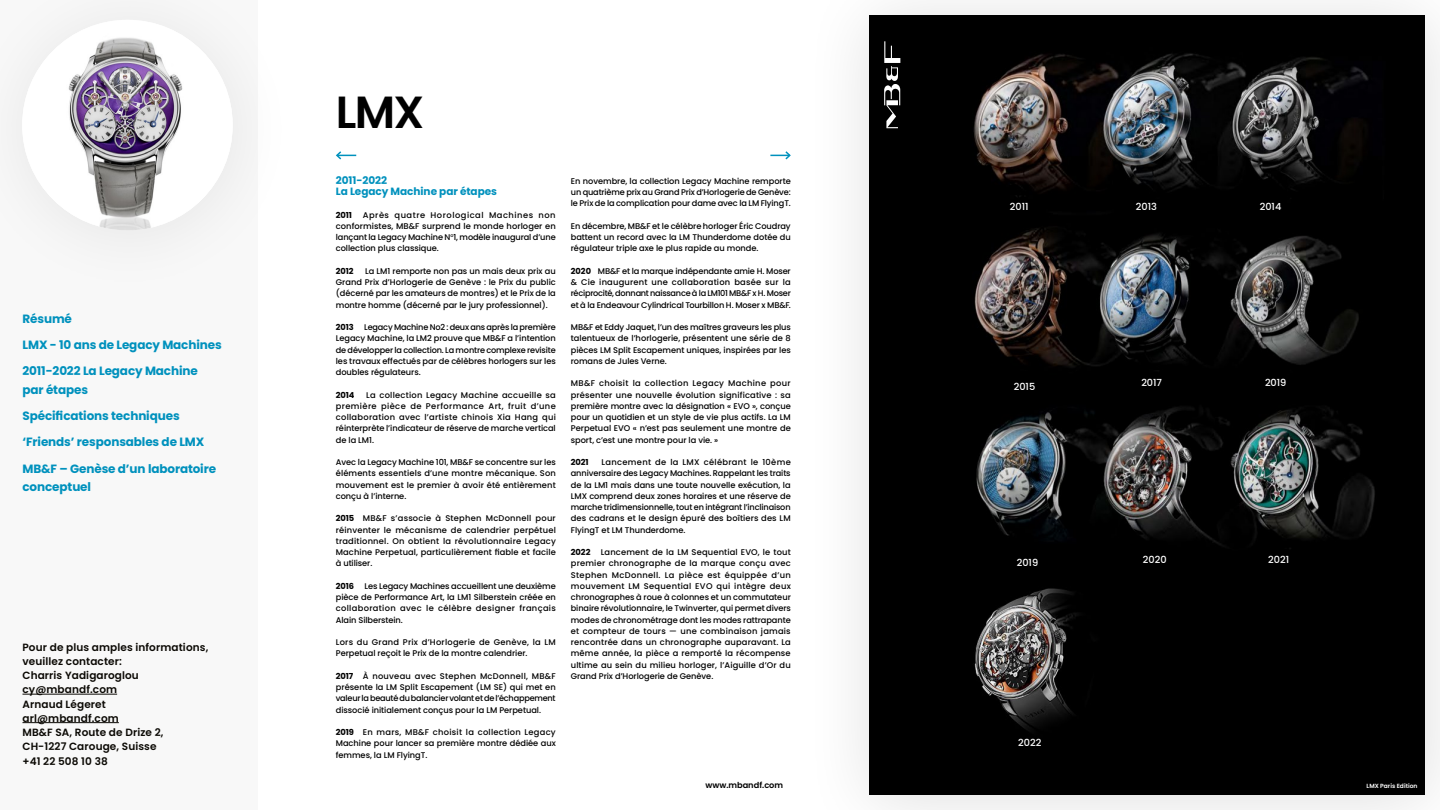
<style>
.page{position:relative;width:1440px;height:810px;background:#fff}
.page>*{position:absolute;margin:0;border:0;box-sizing:border-box;transform-origin:0 0}
.t1{font:600 45px "Poppins";color:#000}
.t2{font:700 12px/26.2px "Poppins";letter-spacing:-.01em;color:#0091bd}
.t3{font:600 10.5px/14.2px "Poppins";letter-spacing:.01em;color:#0b0904}
.t4{font:700 10.5px/11.2px "Poppins";letter-spacing:-.005em;color:#0091bd}
.t5{font:500 9.75px "Poppins";color:#fff}
.t6{font:500 8.25px/11.2px "Poppins";letter-spacing:-.005em;color:#000;text-align:justify}
.t7{font:700 8.25px "Poppins";color:#000}
.t8{font:600 8.25px "Poppins";color:#000}
.t9{font:600 6px "Poppins";color:#fff}
.s1{font-weight:700}
</style>
<div class="page">
<div style="left:0;top:0;width:257px;height:810px;background:#f8f8f8"></div>
<div style="left:0;top:0;width:301px;height:301px;background:#f7f7f7"></div>
<img style="left:22px;top:20px;width:211px;height:210px;border-radius:105px">
<hr style="left:22px;top:694px;width:95px;height:1px;background:#0b0904">
<hr style="left:22px;top:722px;width:97px;height:1px;background:#0b0904">
<svg style="left:336px;top:151px;width:20px;height:9px"></svg>
<svg style="left:770px;top:151px;width:21px;height:9px"></svg>
<svg style="left:857px;top:5px;width:583px;height:805px;background:#232324"></svg>
<h2 class="t2" style="left:22px;top:305px;width:201px">Résumé<br>LMX - 10 ans de Legacy Machines<br>2011-2022 La Legacy Machine</h2>
<h2 class="t2" style="left:23px;top:376px;width:195px">par étapes<br>Spécifications techniques ‘Friends’ responsables de LMX<br>MB&amp;F – Genèse d’un laboratoire</h2>
<h2 class="t2" style="left:23px;top:474px;width:70px">conceptuel</h2>
<p class="t3" style="left:22px;top:640px;width:187px">Pour de plus amples informations, veuillez contacter:<br>Charris Yadigaroglou cy@mbandf.com<br>Arnaud Légeret<br>arl@mbandf.com<br>MB&amp;F SA, Route de Drize 2,<br>CH-1227 Carouge, Suisse<br>+41 22 508 10 38</p>
<h1 class="t1" style="left:336px;top:86px;width:90px">LMX</h1>
<p class="t4" style="left:336px;top:175px;width:163px">2011-2022<br>La Legacy Machine par étapes</p>
<p class="t7" style="left:336px;top:210px;width:18px">2011</p>
<p class="t6" style="left:336px;top:209px;width:221px;text-indent:27px">Après quatre Horological Machines non conformistes, MB&amp;F surprend le monde horloger en lançant la Legacy Machine N<sup>o</sup>1, modèle inaugural d’une collection plus classique.</p>
<p class="t7" style="left:336px;top:266px;width:19px">2012</p>
<p class="t6" style="left:336px;top:265px;width:222px;text-indent:29px">La LM1 remporte non pas un mais deux prix au Grand Prix d’Horlogerie de Genève : le Prix du public (décerné par les amateurs de montres) et le Prix de la montre homme (décerné par le jury professionnel).</p>
<p class="t7" style="left:336px;top:322px;width:20px">2013</p>
<p class="t6" style="left:336px;top:322px;width:222px;text-indent:28px">Legacy Machine No2 : deux ans après la première Legacy Machine, la LM2 prouve que MB&amp;F a l’intention de développer la collection. La montre complexe revisite les travaux effectués par de célèbres horlogers sur les doubles régulateurs.</p>
<p class="t7" style="left:336px;top:390px;width:20px">2014</p>
<p class="t6" style="left:336px;top:389px;width:222px;text-indent:30px">La collection Legacy Machine accueille sa première pièce de Performance Art, fruit d’une collaboration avec l’artiste chinois Xia Hang qui réinterprète l’indicateur de réserve de marche vertical de la LM1.</p>
<p class="t6" style="left:336px;top:457px;width:222px">Avec la Legacy Machine 101, MB&amp;F se concentre sur les éléments essentiels d’une montre mécanique. Son mouvement est le premier à avoir été entièrement conçu à l’interne.</p>
<p class="t6" style="left:336px;top:513px;width:222px"><span class="s1">2015</span> MB&amp;F s’associe à Stephen McDonnell pour réinventer le mécanisme de calendrier perpétuel traditionnel. On obtient la révolutionnaire Legacy Machine Perpetual, particulièrement fiable et facile à utiliser.</p>
<p class="t7" style="left:336px;top:581px;width:20px">2016</p>
<p class="t6" style="left:336px;top:580px;width:222px;text-indent:29px">Les Legacy Machines accueillent une deuxième pièce de Performance Art, la LM1 Silberstein créée en collaboration avec le célèbre designer français Alain Silberstein.</p>
<p class="t6" style="left:336px;top:637px;width:222px">Lors du Grand Prix d’Horlogerie de Genève, la LM<br>Perpetual reçoit le Prix de la montre calendrier.</p>
<p class="t6" style="left:336px;top:670px;width:221px"><span class="s1">2017</span> À nouveau avec Stephen McDonnell, MB&amp;F présente la LM Split Escapement (LM SE) qui met en valeur la beauté du balancier volant et de l’échappement dissocié initialement conçus pour la LM Perpetual.</p>
<p class="t6" style="left:336px;top:727px;width:222px"><span class="s1">2019</span> En mars, MB&amp;F choisit la collection Legacy Machine pour lancer sa première montre dédiée aux femmes, la LM FlyingT.</p>
<p class="t6" style="left:571px;top:175px;width:222px">En novembre, la collection Legacy Machine remporte un quatrième prix au Grand Prix d’Horlogerie de Genève: le Prix de la complication pour dame avec la LM FlyingT.</p>
<p class="t6" style="left:571px;top:220px;width:222px">En décembre, MB&amp;F et le célèbre horloger Éric Coudray battent un record avec la LM Thunderdome dotée du régulateur triple axe le plus rapide au monde.</p>
<p class="t6" style="left:571px;top:265px;width:222px"><span class="s1">2020</span> MB&amp;F et la marque indépendante amie H. Moser &amp; Cie inaugurent une collaboration basée sur la réciprocité, donnant naissance à la LM101 MB&amp;F x H. Moser et à la Endeavour Cylindrical Tourbillon H. Moser x MB&amp;F.</p>
<p class="t6" style="left:571px;top:322px;width:222px">MB&amp;F et Eddy Jaquet, l’un des maîtres graveurs les plus talentueux de l’horlogerie, présentent une série de 8 pièces LM Split Escapement uniques, inspirées par les romans de Jules Verne.</p>
<p class="t6" style="left:571px;top:378px;width:222px">MB&amp;F choisit la collection Legacy Machine pour présenter une nouvelle évolution significative : sa première montre avec la désignation « EVO », conçue pour un quotidien et un style de vie plus actifs. La LM Perpetual EVO « n’est pas seulement une montre de sport, c’est une montre pour la vie. »</p>
<p class="t7" style="left:571px;top:457px;width:19px">2021</p>
<p class="t6" style="left:571px;top:457px;width:222px;text-indent:31px">Lancement de la LMX célébrant le 10ème anniversaire des Legacy Machines. Rappelant les traits de la LM1 mais dans une toute nouvelle exécution, la LMX comprend deux zones horaires et une réserve de marche tridimensionnelle, tout en intégrant l’inclinaison des cadrans et le design épuré des boîtiers des LM FlyingT et LM Thunderdome.</p>
<p class="t7" style="left:571px;top:547px;width:21px">2022</p>
<p class="t6" style="left:571px;top:547px;width:222px;text-indent:30px">Lancement de la LM Sequential EVO, le tout premier chronographe de la marque conçu avec Stephen McDonnell. La pièce est équippée d’un mouvement LM Sequential EVO qui intègre deux chronographes à roue à colonnes et un commutateur binaire révolutionnaire, le Twinverter, qui permet divers modes de chronométrage dont les modes rattrapante et compteur de tours — une combinaison jamais rencontrée dans un chronographe auparavant. La même année, la pièce a remporté la récompense ultime au sein du milieu horloger, l’Aiguille d’Or du Grand Prix d’Horlogerie de Genève.</p>
<p class="t8" style="left:705px;top:780px;width:79px">www.mbandf.com</p>
<p class="t5" style="left:1010px;top:201px;width:20px">2011</p>
<p class="t5" style="left:1136px;top:201px;width:23px">2013</p>
<p class="t5" style="left:1260px;top:201px;width:23px">2014</p>
<p class="t5" style="left:1014px;top:381px;width:23px">2015</p>
<p class="t5" style="left:1141px;top:377px;width:22px">2017</p>
<p class="t5" style="left:1265px;top:377px;width:23px">2019</p>
<p class="t5" style="left:1017px;top:557px;width:23px">2019</p>
<p class="t5" style="left:1143px;top:553px;width:25px">2020</p>
<p class="t5" style="left:1268px;top:553px;width:22px">2021</p>
<p class="t5" style="left:1018px;top:737px;width:25px">2022</p>
<p class="t9" style="left:1367px;top:782px;width:52px">LMX Paris Edition</p>
</div>
